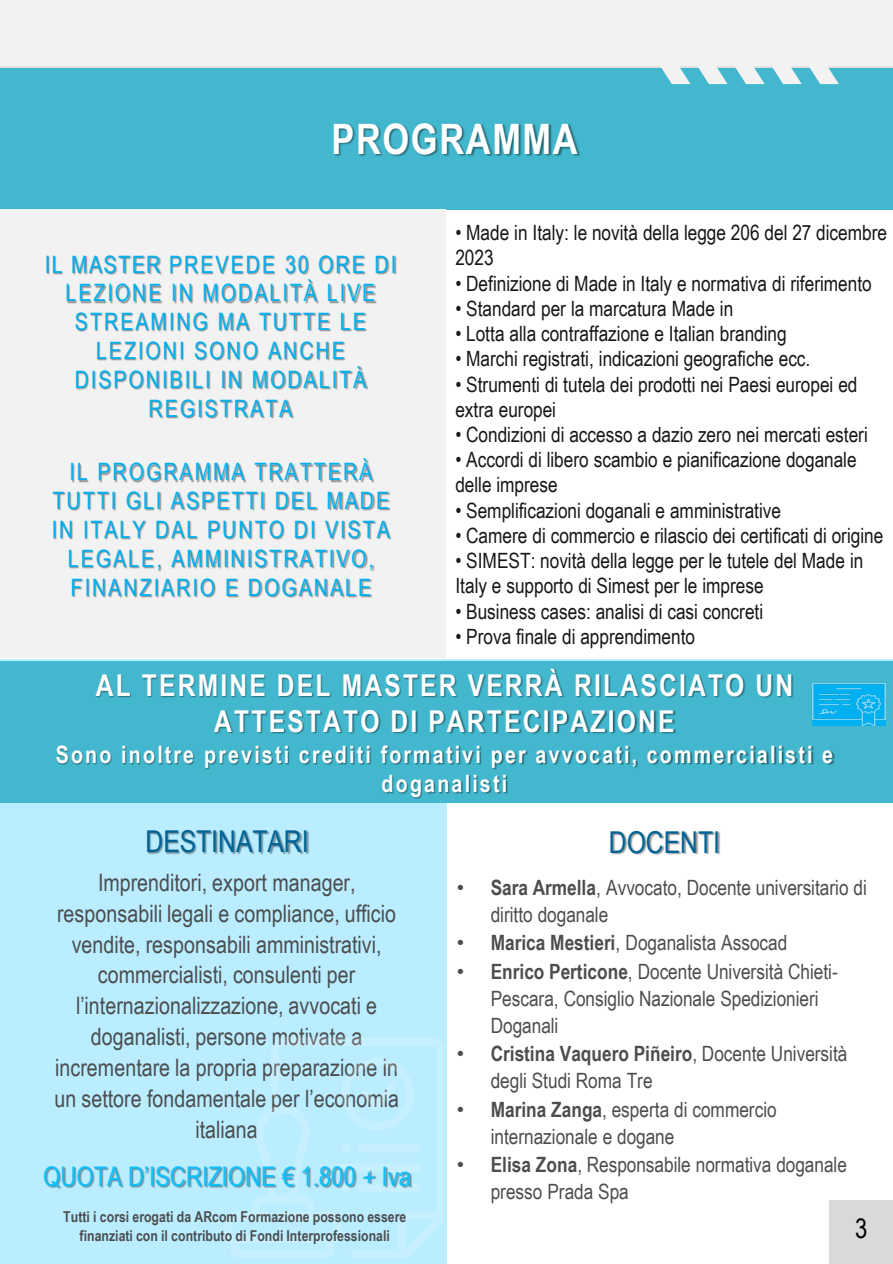
<style>
.page{position:relative;width:893px;height:1264px;background:#fff}
.page>*{position:absolute;margin:0;border:0;box-sizing:border-box;transform-origin:0 0}
.t1{font:700 42px "Arial Narrow";letter-spacing:.04em;color:#fff}
.t2{font:700 30px/36px "Arial Narrow";letter-spacing:.075em;color:#fff;text-align:center}
.t3{font:30px "Arial Narrow";color:#006395}
.t4{font:27px "Arial Narrow";color:#0dc0ff}
.t5{font:27px "Arial Narrow";color:#000}
.t6{font:24px/30.9px "Arial Narrow";letter-spacing:.005em;color:#4c4d4f;text-align:center}
.t7{font:24px/28.8px "Arial Narrow";letter-spacing:.085em;color:#00b0f0;text-align:center}
.t8{font:700 24px/28.8px "Arial Narrow";letter-spacing:.095em;color:#fff;text-align:center}
.t9{font:21px/25.2px "Arial Narrow";letter-spacing:-.005em;color:#171717}
.t10{font:21px/27px "Arial Narrow";letter-spacing:-.005em;color:#4c4d4f}
.t11{font:700 15px/19.2px "Arial Narrow";letter-spacing:.005em;color:#4c4d4f;text-align:center}
.s1{font-family:"Arial"}
.s2{font-weight:700}
</style>
<div class="page">
<div style="left:829px;top:1199px;width:63px;height:64px;background:#d9d9d9"></div>
<div style="left:0;top:68px;width:892px;height:142px;background:#42b7cd"></div>
<div style="left:0;top:787px;width:446px;height:476px;background:#b9edff"></div>
<svg style="left:224px;top:1038px;width:221px;height:219px"></svg>
<div style="left:0;top:209px;width:445px;height:448px;background:#f2f2f2"></div>
<svg style="left:0;top:0;width:892px;height:84px;fill:#f2f2f2"></svg>
<img style="left:47px;top:256px;width:107px;height:19px">
<img style="left:154px;top:256px;width:205px;height:14px">
<img style="left:359px;top:256px;width:38px;height:14px">
<img style="left:50px;top:270px;width:137px;height:29px">
<img style="left:187px;top:270px;width:210px;height:29px">
<img style="left:67px;top:299px;width:310px;height:33px">
<img style="left:81px;top:327px;width:291px;height:29px">
<img style="left:76px;top:356px;width:293px;height:34px">
<img style="left:133px;top:385px;width:178px;height:34px">
<img style="left:71px;top:459px;width:302px;height:19px">
<img style="left:53px;top:478px;width:337px;height:28px">
<img style="left:53px;top:506px;width:338px;height:29px">
<img style="left:53px;top:535px;width:339px;height:29px">
<img style="left:69px;top:564px;width:306px;height:34px">
<img style="left:334px;top:123px;width:246px;height:34px">
<div style="left:0;top:661px;width:892px;height:141px;background:#42b7cd"></div>
<img style="left:812px;top:683px;width:73px;height:42px">
<img style="left:77px;top:656px;width:748px;height:67px">
<img style="left:195px;top:692px;width:503px;height:39px">
<img style="left:56px;top:731px;width:779px;height:39px">
<img style="left:366px;top:760px;width:160px;height:54px">
<img style="left:147px;top:830px;width:162px;height:25px">
<img style="left:45px;top:1150px;width:385px;height:60px">
<img style="left:611px;top:831px;width:109px;height:24px">
<p class="t1" style="left:331px;top:107px;width:248px">PROGRAMMA</p>
<p class="t7" style="left:45px;top:249px;width:353px">IL MASTER PREVEDE 30 ORE DI<br>LEZIONE IN MODALITÀ LIVE<br>STREAMING MA TUTTE LE<br>LEZIONI SONO ANCHE<br>DISPONIBILI IN MODALITÀ<br>REGISTRATA</p>
<p class="t7" style="left:52px;top:456px;width:339px">IL PROGRAMMA TRATTERÀ<br>TUTTI GLI ASPETTI DEL MADE<br>IN ITALY DAL PUNTO DI VISTA<br>LEGALE, AMMINISTRATIVO,<br>FINANZIARIO E DOGANALE</p>
<p class="t9" style="left:455px;top:219px;width:433px">• Made in Italy: le novità della legge 206 del 27 dicembre<br>2023</p>
<p class="t9" style="left:455px;top:270px;width:418px">• Definizione di Made in Italy e normativa di riferimento</p>
<p class="t9" style="left:455px;top:295px;width:279px">• Standard per la marcatura Made in</p>
<p class="t9" style="left:455px;top:320px;width:333px">• Lotta alla contraffazione e Italian branding</p>
<p class="t9" style="left:455px;top:345px;width:356px">• Marchi registrati, indicazioni geografiche ecc.</p>
<p class="t9" style="left:455px;top:370px;width:403px">• Strumenti di tutela dei prodotti nei Paesi europei ed extra europei</p>
<p class="t9" style="left:455px;top:421px;width:414px">• Condizioni di accesso a dazio zero nei mercati esteri</p>
<p class="t9" style="left:455px;top:446px;width:403px">• Accordi di libero scambio e pianificazione doganale delle imprese</p>
<p class="t9" style="left:455px;top:497px;width:327px">• Semplificazioni doganali e amministrative</p>
<p class="t9" style="left:455px;top:522px;width:429px">• Camere di commercio e rilascio dei certificati di origine</p>
<p class="t9" style="left:455px;top:547px;width:409px">• SIMEST: novità della legge per le tutele del Made in<br>Italy e supporto di Simest per le imprese</p>
<p class="t9" style="left:455px;top:597px;width:309px">• Business cases: analisi di casi concreti</p>
<p class="t9" style="left:455px;top:623px;width:241px">• Prova finale di apprendimento</p>
<p class="t2" style="left:96px;top:665px;width:699px">AL TERMINE DEL MASTER VERRÀ RILASCIATO UN<br>ATTESTATO DI PARTECIPAZIONE</p>
<p class="t8" style="left:56px;top:739px;width:778px">Sono inoltre previsti crediti formativi per avvocati, commercialisti e doganalisti</p>
<p class="t3" style="left:145px;top:819px;width:164px">DESTINATARI</p>
<p class="t3" style="left:608px;top:819px;width:113px">DOCENTI</p>
<p class="t10" style="left:490px;top:872px;width:378px;text-indent:-34px"><span class="s1">•</span> <span class="s2">Sara Armella</span>, Avvocato, Docente universitario di diritto doganale</p>
<p class="t10" style="left:457px;top:928px;width:332px"><span class="s1">•</span> <span class="s2">Marica Mestieri</span>, Doganalista Assocad</p>
<p class="t10" style="left:490px;top:956px;width:348px;text-indent:-34px"><span class="s1">•</span> <span class="s2">Enrico Perticone</span>, Docente Università Chieti-<br>Pescara, Consiglio Nazionale Spedizionieri<br>Doganali</p>
<p class="t10" style="left:490px;top:1039px;width:358px;text-indent:-34px"><span class="s1">•</span> <span class="s2">Cristina Vaquero Piñeiro</span>, Docente Università degli Studi Roma Tre</p>
<p class="t10" style="left:490px;top:1094px;width:287px;text-indent:-34px"><span class="s1">•</span> <span class="s2">Marina Zanga</span>, esperta di commercio internazionale e dogane</p>
<p class="t10" style="left:490px;top:1150px;width:358px;text-indent:-34px"><span class="s1">•</span> <span class="s2">Elisa Zona</span>, Responsabile normativa doganale presso Prada Spa</p>
<p class="t6" style="left:54px;top:865px;width:346px">Imprenditori, export manager, responsabili legali e compliance, ufficio vendite, responsabili amministrativi, commercialisti, consulenti per l’internazionalizzazione, avvocati e doganalisti, persone motivate a incrementare la propria preparazione in un settore fondamentale per l’economia italiana</p>
<p class="t4" style="left:43px;top:1156px;width:369px">QUOTA D’ISCRIZIONE € 1.800 + Iva</p>
<p class="t11" style="left:63px;top:1205px;width:344px">Tutti i corsi erogati da ARcom Formazione possono essere finanziati con il contributo di Fondi Interprofessionali</p>
<p class="t5" style="left:855px;top:1208px;width:14px">3</p>
</div>
